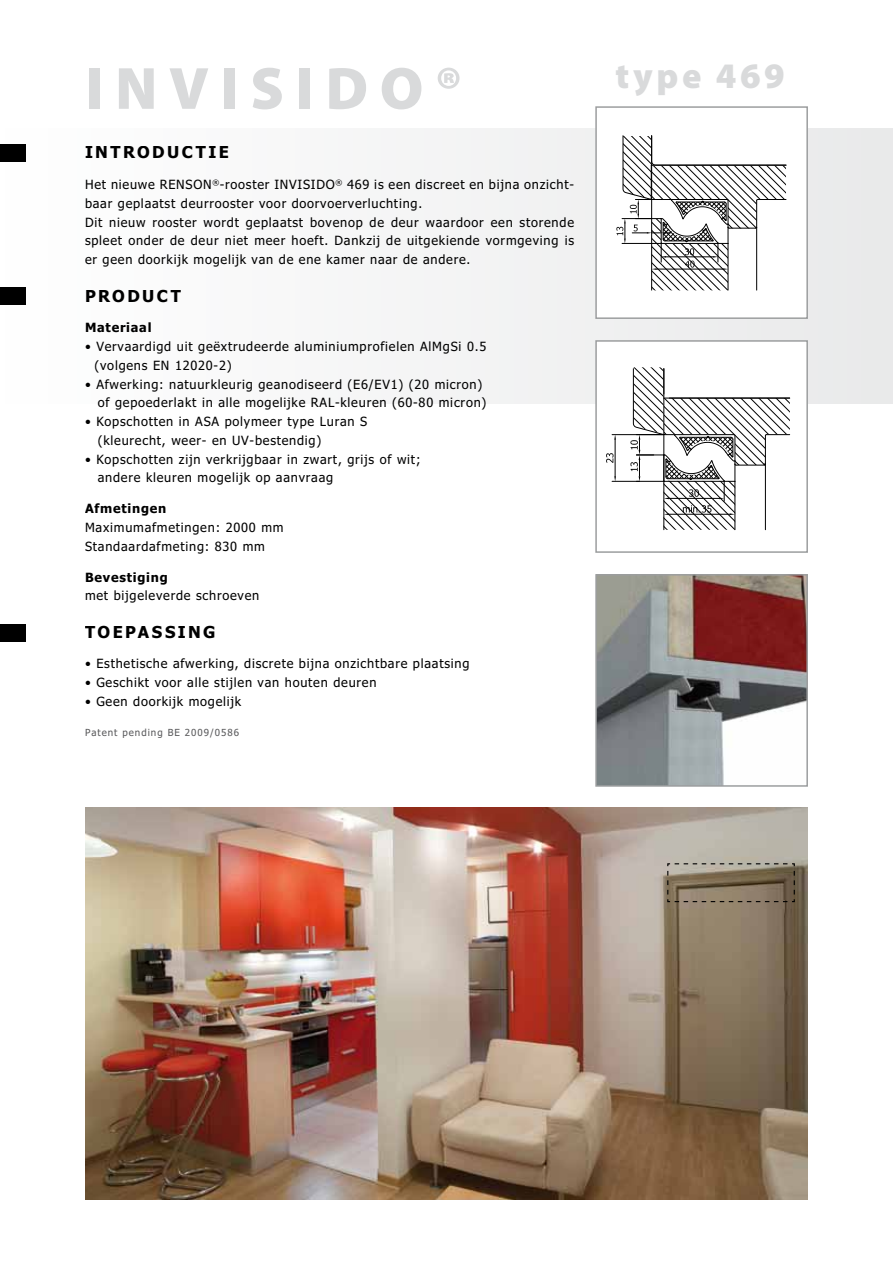
<style>
.page{position:relative;width:893px;height:1263px;background:#fff}
.page>*{position:absolute;margin:0;border:0;box-sizing:border-box;transform-origin:0 0}
.t1{font:900 60px "Myriad Pro";letter-spacing:.19em;color:#d9dadb}
.t2{font:900 36px "Myriad Pro";letter-spacing:.1em;color:#d9dadb}
.t3{font:700 16.5px "Tahoma";letter-spacing:.15em;color:#000}
.t4{font:12.75px/18.8px "Tahoma";letter-spacing:.06em;color:#000}
.t5{font:700 12.75px "Tahoma";letter-spacing:.06em;color:#000}
.t6{font:9.75px "Tahoma";letter-spacing:.1em;color:#58585a}
</style>
<div class="page">
<div style="left:0;top:128px;width:893px;height:275px;background:#f6f6f7"></div>
<div style="left:596px;top:107px;width:211px;height:211px;background:#fff"></div>
<svg style="left:616px;top:135px;width:171px;height:155px"></svg>
<div style="left:595px;top:106px;width:213px;height:213px;border:2px solid #9c9e9f"></div>
<div style="left:596px;top:341px;width:211px;height:211px;background:#fff"></div>
<svg style="left:606px;top:367px;width:184px;height:163px"></svg>
<div style="left:595px;top:340px;width:213px;height:213px;border:2px solid #9c9e9f"></div>
<img style="left:598px;top:577px;width:207px;height:207px">
<div style="left:595px;top:574px;width:213px;height:213px;border:2px solid #9c9e9f"></div>
<img style="left:86px;top:807px;width:722px;height:392px">
<svg style="left:667px;top:863px;width:128px;height:40px;background:#837662"></svg>
<div style="left:0;top:145px;width:26px;height:17px;background:#000"></div>
<div style="left:0;top:287px;width:26px;height:17px;background:#000"></div>
<div style="left:0;top:624px;width:26px;height:17px;background:#000"></div>
<h1 class="t1" style="left:85px;top:48px;width:379px">INVISIDO®</h1>
<h2 class="t2" style="left:615px;top:52px;width:171px">type 469</h2>
<p class="t3" style="left:85px;top:141px;width:145px">INTRODUCTIE</p>
<p class="t4" style="left:85px;top:174px;width:491px">Het nieuwe RENSON<sup>®</sup>-rooster invisido <sup>®</sup> 469 is een discreet en bijna onzicht&shy;baar geplaatst deurrooster voor doorvoerverluchting.<br>Dit nieuw rooster wordt geplaatst bovenop de deur waardoor een storende spleet onder de deur niet meer hoeft. Dankzij de uitgekiende vormgeving is er geen doorkijk mogelijk van de ene kamer naar de andere.</p>
<p class="t3" style="left:85px;top:284px;width:97px">PRODUCT</p>
<p class="t5" style="left:85px;top:319px;width:68px">Materiaal</p>
<p class="t4" style="left:95px;top:336px;width:393px;text-indent:-10px">• Vervaardigd uit geëxtrudeerde aluminiumprofielen AlMgSi 0.5 (volgens EN 12020-2)</p>
<p class="t4" style="left:98px;top:374px;width:390px;text-indent:-13px">• Afwerking: natuurkleurig geanodiseerd (E6/EV1) (20 micron) of gepoederlakt in alle mogelijke RAL-kleuren (60-80 micron)</p>
<p class="t4" style="left:98px;top:412px;width:271px;text-indent:-13px">• Kopschotten in ASA polymeer type Luran S (kleurecht, weer- en UV-bestendig)</p>
<p class="t4" style="left:98px;top:449px;width:324px;text-indent:-13px">• Kopschotten zijn verkrijgbaar in zwart, grijs of wit; andere kleuren mogelijk op aanvraag</p>
<p class="t5" style="left:85px;top:500px;width:83px">Afmetingen</p>
<p class="t4" style="left:85px;top:517px;width:200px">Maximumafmetingen: 2000 mm<br>Standaardafmeting: 830 mm</p>
<p class="t5" style="left:85px;top:568px;width:84px">Bevestiging</p>
<p class="t4" style="left:85px;top:586px;width:176px">met bijgeleverde schroeven</p>
<p class="t3" style="left:85px;top:620px;width:132px">TOEPASSING</p>
<p class="t4" style="left:85px;top:654px;width:386px">• Esthetische afwerking, discrete bijna onzichtbare plaatsing</p>
<p class="t4" style="left:85px;top:672px;width:293px">• Geschikt voor alle stijlen van houten deuren</p>
<p class="t4" style="left:85px;top:691px;width:158px">• Geen doorkijk mogelijk</p>
<p class="t6" style="left:85px;top:726px;width:156px">Patent pending BE 2009/0586</p>
</div>
